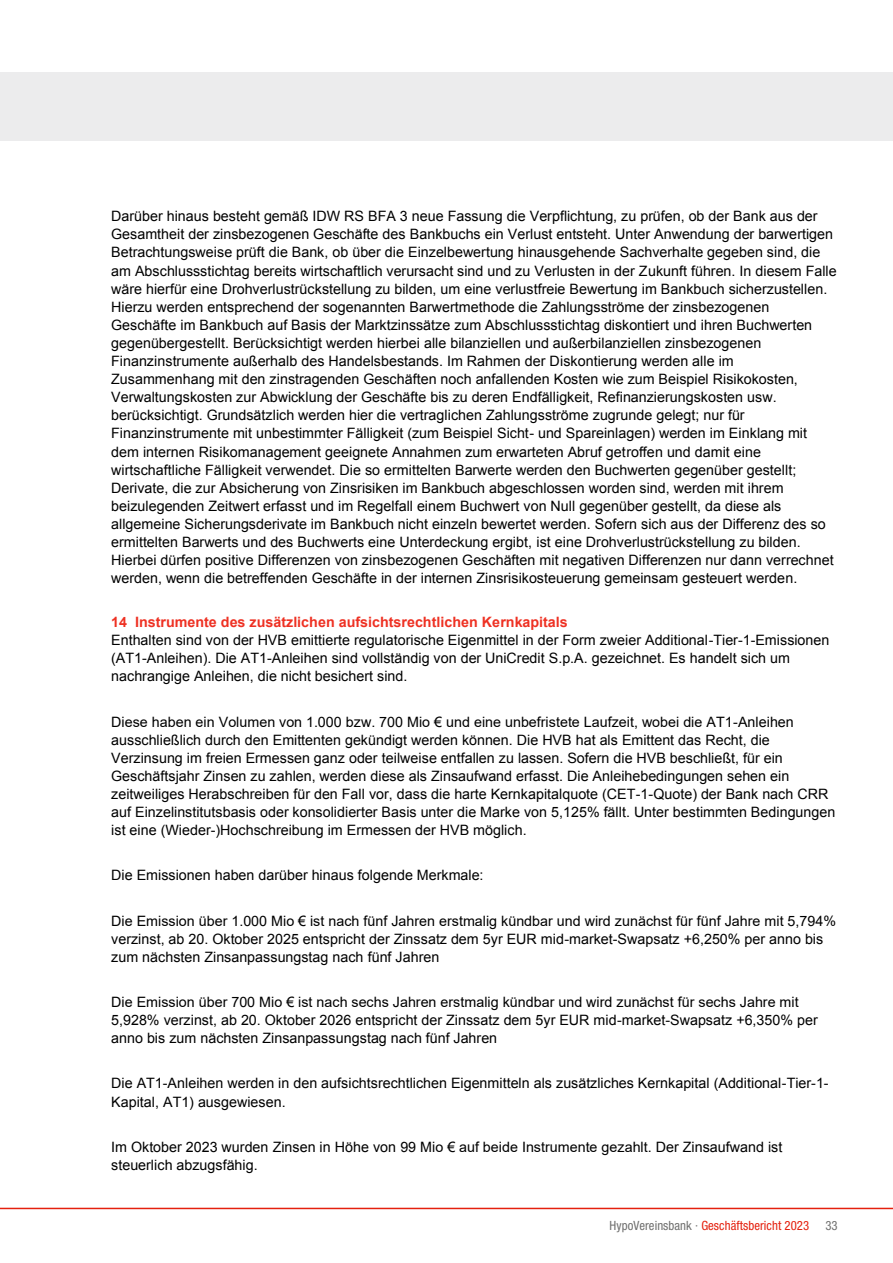
<style>
.page{position:relative;width:893px;height:1263px;background:#fff}
.page>*{position:absolute;margin:0;border:0;box-sizing:border-box;transform-origin:0 0}
.t1{font:14.25px/18.1px "Arial";color:#000}
.t2{font:700 14.25px "Arial";color:#ee3123}
.t3{font:condensed 12.75px "Helvetica Neue LT Pro";letter-spacing:.005em;color:#e4200e}
.t4{font:condensed 12.75px "Helvetica Neue LT Pro";color:#6f6f6e}
.s1{color:#6f6f6e}
</style>
<div class="page">
<hr style="left:0;top:1208px;width:893px;height:1px;background:#e4200e">
<div style="left:0;top:72px;width:893px;height:68px;background:#ececed"></div>
<p class="t1" style="left:111px;top:207px;width:727px">Darüber hinaus besteht gemäß IDW RS BFA 3 neue Fassung die Verpflichtung, zu prüfen, ob der Bank aus der Gesamtheit der zinsbezogenen Geschäfte des Bankbuchs ein Verlust entsteht. Unter Anwendung der barwertigen Betrachtungsweise prüft die Bank, ob über die Einzelbewertung hinausgehende Sachverhalte gegeben sind, die am Abschlussstichtag bereits wirtschaftlich verursacht sind und zu Verlusten in der Zukunft führen. In diesem Falle wäre hierfür eine Drohverlustrückstellung zu bilden, um eine verlustfreie Bewertung im Bankbuch sicherzustellen.<br>Hierzu werden entsprechend der sogenannten Barwertmethode die Zahlungsströme der zinsbezogenen Geschäfte im Bankbuch auf Basis der Marktzinssätze zum Abschlussstichtag diskontiert und ihren Buchwerten gegenübergestellt. Berücksichtigt werden hierbei alle bilanziellen und außerbilanziellen zinsbezogenen Finanzinstrumente außerhalb des Handelsbestands. Im Rahmen der Diskontierung werden alle im Zusammenhang mit den zinstragenden Geschäften noch anfallenden Kosten wie zum Beispiel Risikokosten, Verwaltungskosten zur Abwicklung der Geschäfte bis zu deren Endfälligkeit, Refinanzierungskosten usw. berücksichtigt. Grundsätzlich werden hier die vertraglichen Zahlungsströme zugrunde gelegt; nur für Finanzinstrumente mit unbestimmter Fälligkeit (zum Beispiel Sicht- und Spareinlagen) werden im Einklang mit dem internen Risikomanagement geeignete Annahmen zum erwarteten Abruf getroffen und damit eine wirtschaftliche Fälligkeit verwendet. Die so ermittelten Barwerte werden den Buchwerten gegenüber gestellt; Derivate, die zur Absicherung von Zinsrisiken im Bankbuch abgeschlossen worden sind, werden mit ihrem beizulegenden Zeitwert erfasst und im Regelfall einem Buchwert von Null gegenüber gestellt, da diese als allgemeine Sicherungsderivate im Bankbuch nicht einzeln bewertet werden. Sofern sich aus der Differenz des so ermittelten Barwerts und des Buchwerts eine Unterdeckung ergibt, ist eine Drohverlustrückstellung zu bilden.<br>Hierbei dürfen positive Differenzen von zinsbezogenen Geschäften mit negativen Differenzen nur dann verrechnet werden, wenn die betreffenden Geschäfte in der internen Zinsrisikosteuerung gemeinsam gesteuert werden.</p>
<p class="t2" style="left:111px;top:613px;width:458px">14 Instrumente des zusätzlichen aufsichtsrechtlichen Kernkapitals</p>
<p class="t1" style="left:111px;top:631px;width:720px">Enthalten sind von der HVB emittierte regulatorische Eigenmittel in der Form zweier Additional-Tier-1-Emissionen (AT1-Anleihen). Die AT1-Anleihen sind vollständig von der UniCredit S.p.A. gezeichnet. Es handelt sich um nachrangige Anleihen, die nicht besichert sind.</p>
<p class="t1" style="left:111px;top:712px;width:726px">Diese haben ein Volumen von 1.000 bzw. 700 Mio € und eine unbefristete Laufzeit, wobei die AT1-Anleihen ausschließlich durch den Emittenten gekündigt werden können. Die HVB hat als Emittent das Recht, die Verzinsung im freien Ermessen ganz oder teilweise entfallen zu lassen. Sofern die HVB beschließt, für ein Geschäftsjahr Zinsen zu zahlen, werden diese als Zinsaufwand erfasst. Die Anleihebedingungen sehen ein zeitweiliges Herabschreiben für den Fall vor, dass die harte Kernkapitalquote (CET-1-Quote) der Bank nach CRR auf Einzelinstitutsbasis oder konsolidierter Basis unter die Marke von 5,125% fällt. Unter bestimmten Bedingungen ist eine (Wieder-)Hochschreibung im Ermessen der HVB möglich.</p>
<p class="t1" style="left:111px;top:866px;width:374px">Die Emissionen haben darüber hinaus folgende Merkmale:</p>
<p class="t1" style="left:111px;top:911px;width:726px">Die Emission über 1.000 Mio € ist nach fünf Jahren erstmalig kündbar und wird zunächst für fünf Jahre mit 5,794% verzinst, ab 20. Oktober 2025 entspricht der Zinssatz dem 5yr EUR mid-market-Swapsatz +6,250% per anno bis zum nächsten Zinsanpassungstag nach fünf Jahren</p>
<p class="t1" style="left:111px;top:993px;width:708px">Die Emission über 700 Mio € ist nach sechs Jahren erstmalig kündbar und wird zunächst für sechs Jahre mit<br>5,928% verzinst, ab 20. Oktober 2026 entspricht der Zinssatz dem 5yr EUR mid-market-Swapsatz +6,350% per anno bis zum nächsten Zinsanpassungstag nach fünf Jahren</p>
<p class="t1" style="left:111px;top:1074px;width:719px">Die AT1-Anleihen werden in den aufsichtsrechtlichen Eigenmitteln als zusätzliches Kernkapital (Additional-Tier-1-<br>Kapital, AT1) ausgewiesen.</p>
<p class="t1" style="left:111px;top:1138px;width:673px">Im Oktober 2023 wurden Zinsen in Höhe von 99 Mio € auf beide Instrumente gezahlt. Der Zinsaufwand ist steuerlich abzugsfähig.</p>
<p class="t3" style="left:610px;top:1217px;width:201px"><span class="s1">HypoVereinsbank ·</span> Geschäftsbericht 2023</p>
<p class="t4" style="left:825px;top:1217px;width:14px">33</p>
</div>
